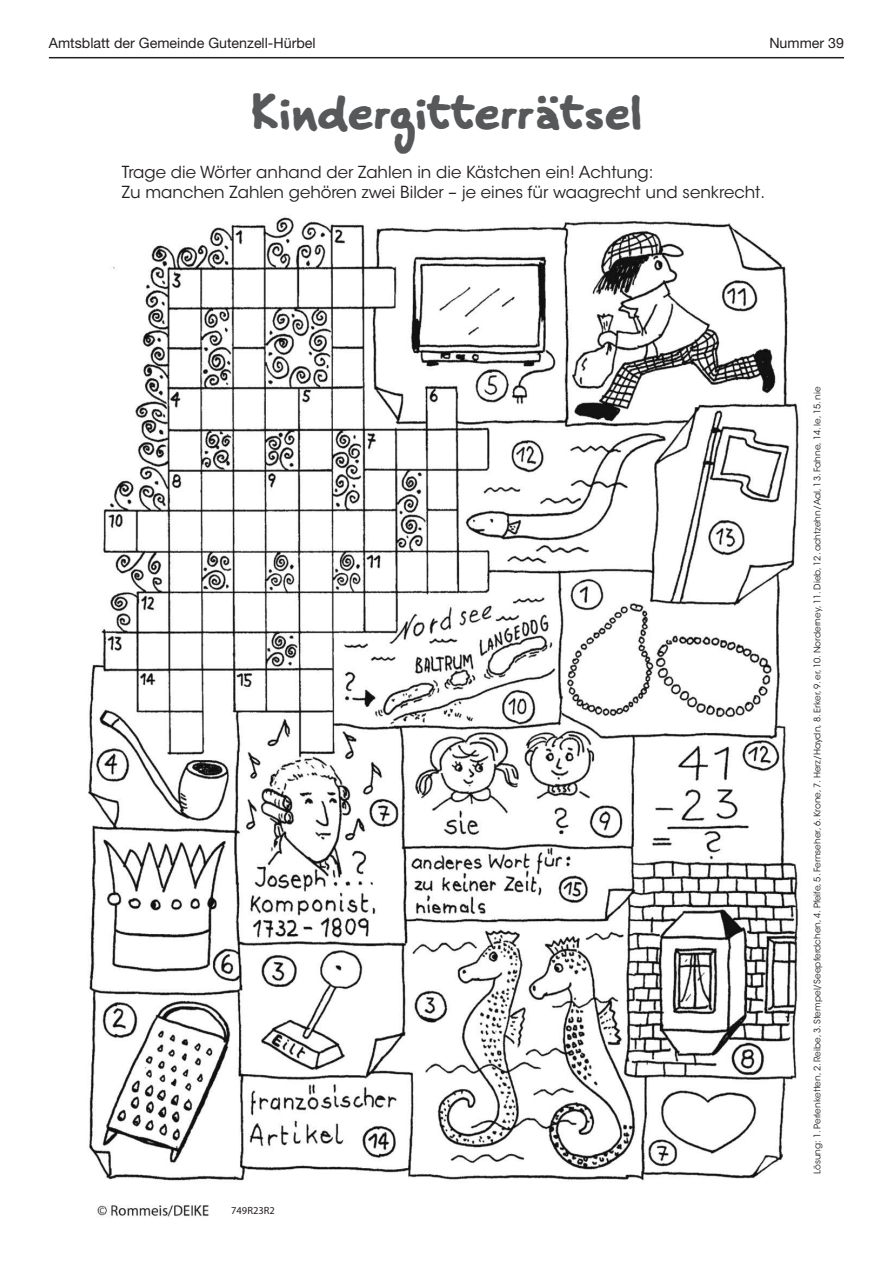
<style>
.page{position:relative;width:893px;height:1263px;background:#fff}
.page>*{position:absolute;margin:0;border:0;box-sizing:border-box;transform-origin:0 0}
.t1{font:48.45px "Frau Becker Headline";color:#57585a}
.t2{font:16.5px/19.8px "ITC Avant Garde Std";color:#231f20}
.t3{font:14.25px "Helvetica Neue LT Std";color:#231f20}
.t4{font:10.5px "Myriad Pro";color:#231f20}
.t5{font:9px "ITC Avant Garde Std";color:#231f20}
</style>
<div class="page">
<hr style="left:49px;top:57px;width:795px;height:1px;background:#231f20">
<img style="left:88px;top:217px;width:711px;height:1000px">
<h3 class="t3" style="left:49px;top:35px;width:268px">Amtsblatt der Gemeinde Gutenzell-Hürbel</h3>
<h3 class="t3" style="left:769px;top:35px;width:76px">Nummer 39</h3>
<h1 class="t1" style="left:251px;top:84px;width:393px">Kindergitterrätsel</h1>
<h2 class="t2" style="left:122px;top:162px;width:645px">Trage die Wörter anhand der Zahlen in die Kästchen ein! Achtung:<br>Zu manchen Zahlen gehören zwei Bilder – je eines für waagrecht und senkrecht.</h2>
<p class="t4" style="left:231px;top:1204px;width:45px">749R23R2</p>
<p class="t5" style="left:812px;top:1174px;width:789px;rotate:-90deg">Lösung: 1. Perlenketten, 2. Reibe, 3. Stempel/Seepferdchen, 4. Pfeife, 5. Fernseher, 6. Krone, 7. Herz/Haydn, 8. Erker, 9. er, 10. Norderney, 11. Dieb, 12. achtzehn/Aal, 13. Fahne, 14. le, 15. nie</p>
</div>
